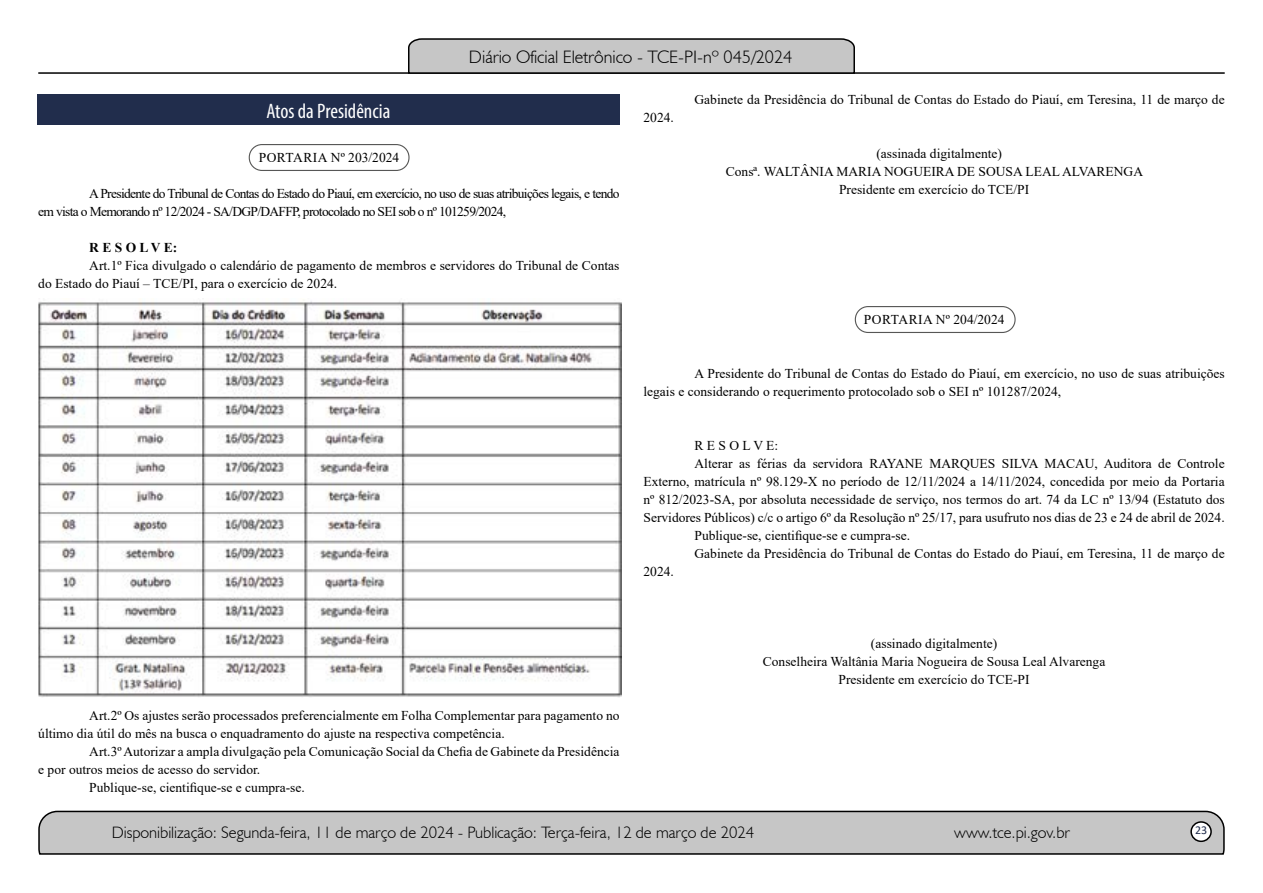
<style>
.page{position:relative;width:1263px;height:893px;background:#fff}
.page>*{position:absolute;margin:0;border:0;box-sizing:border-box;transform-origin:0 0}
.t1{font:condensed 21px "Myriad Pro";color:#fff}
.t2{font:300 18px "Humanist 521 BT";color:#000}
.t3{font:300 16.5px "Humanist 521 BT";color:#000}
.t4{font:13.5px/18px "Times New Roman";color:#000}
.t5{font:13.5px/18px "Times New Roman";letter-spacing:-.05em;color:#000}
.t6{font:700 13.5px "Times New Roman";color:#000}
.t7{font:12px "Calibri";color:#212d4c}
</style>
<div class="page">
<svg style="left:38px;top:810px;width:1187px;height:45px;background:#b9b9b9"></svg>
<div style="left:1191px;top:822px;width:20px;height:19px;background:#fff;border-radius:50%"></div>
<div style="left:1190px;top:821px;width:22px;height:21px;border:2px solid #000;border-radius:50%"></div>
<hr style="left:38px;top:72px;width:1187px;height:2px;background:#000">
<svg style="left:407px;top:38px;width:449px;height:36px;background:#b4b4b4"></svg>
<div style="left:37px;top:94px;width:582px;height:31px;background:#212d4c"></div>
<img style="left:38px;top:301px;width:584px;height:396px">
<div style="left:249px;top:144px;width:161px;height:27px;border:1px solid #575756;border-radius:13px"></div>
<div style="left:855px;top:306px;width:161px;height:27px;border:1px solid #575756;border-radius:13px"></div>
<h2 class="t2" style="left:469px;top:46px;width:325px">Diário Oficial Eletrônico - TCE-PI-nº 045/2024</h2>
<h1 class="t1" style="left:266px;top:98px;width:125px">Atos da Presidência</h1>
<p class="t4" style="left:259px;top:148px;width:142px">PORTARIA Nº 203/2024</p>
<p class="t5" style="left:38px;top:184px;width:583px;text-indent:51px">A Presidente do Tribunal de Contas do Estado do Piauí, em exercício, no uso de suas atribuições legais, e tendo em vista o Memorando nº 12/2024 - SA/DGP/DAFFP, protocolado no SEI sob o nº 101259/2024,</p>
<p class="t6" style="left:89px;top:238px;width:90px">R E S O L V E:</p>
<p class="t4" style="left:38px;top:256px;width:583px;text-indent:51px">Art.1º Fica divulgado o calendário de pagamento de membros e servidores do Tribunal de Contas do Estado do Piauí – TCE/PI, para o exercício de 2024.</p>
<p class="t4" style="left:643px;top:108px;width:32px">2024.</p>
<p class="t4" style="left:694px;top:90px;width:532px">Gabinete da Presidência do Tribunal de Contas do Estado do Piauí, em Teresina, 11 de março de</p>
<p class="t4" style="left:876px;top:144px;width:127px">(assinada digitalmente)</p>
<p class="t4" style="left:726px;top:162px;width:419px">Consª. WALTÂNIA MARIA NOGUEIRA DE SOUSA LEAL ALVARENGA</p>
<p class="t4" style="left:839px;top:180px;width:192px">Presidente em exercício do TCE/PI</p>
<p class="t4" style="left:864px;top:310px;width:142px">PORTARIA Nº 204/2024</p>
<p class="t4" style="left:643px;top:364px;width:583px;text-indent:51px">A Presidente do Tribunal de Contas do Estado do Piauí, em exercício, no uso de suas atribuições legais e considerando o requerimento protocolado sob o SEI nº 101287/2024,</p>
<p class="t4" style="left:694px;top:436px;width:85px">R E S O L V E:</p>
<p class="t4" style="left:694px;top:454px;width:532px">Alterar as férias da servidora RAYANE MARQUES SILVA MACAU, Auditora de Controle</p>
<p class="t4" style="left:643px;top:472px;width:583px">Externo, matrícula nº 98.129-X no período de 12/11/2024 a 14/11/2024, concedida por meio da Portaria</p>
<p class="t4" style="left:643px;top:490px;width:583px">nº 812/2023-SA, por absoluta necessidade de serviço, nos termos do art. 74 da LC nº 13/94 (Estatuto dos</p>
<p class="t4" style="left:643px;top:508px;width:583px">Servidores Públicos) c/c o artigo 6º da Resolução nº 25/17, para usufruto nos dias de 23 e 24 de abril de 2024.</p>
<p class="t4" style="left:694px;top:526px;width:217px">Publique-se, cientifique-se e cumpra-se.</p>
<p class="t4" style="left:694px;top:544px;width:532px">Gabinete da Presidência do Tribunal de Contas do Estado do Piauí, em Teresina, 11 de março de</p>
<p class="t4" style="left:643px;top:562px;width:32px">2024.</p>
<p class="t4" style="left:38px;top:706px;width:583px;text-indent:51px">Art.2º Os ajustes serão processados preferencialmente em Folha Complementar para pagamento no último dia útil do mês na busca o enquadramento do ajuste na respectiva competência.</p>
<p class="t4" style="left:89px;top:742px;width:532px">Art.3º Autorizar a ampla divulgação pela Comunicação Social da Chefia de Gabinete da Presidência</p>
<p class="t4" style="left:38px;top:760px;width:223px">e por outros meios de acesso do servidor.</p>
<p class="t4" style="left:89px;top:778px;width:217px">Publique-se, cientifique-se e cumpra-se.</p>
<p class="t4" style="left:763px;top:634px;width:344px;text-align:center">(assinado digitalmente)<br>Conselheira Waltânia Maria Nogueira de Sousa Leal Alvarenga<br>Presidente em exercício do TCE-PI</p>
<p class="t3" style="left:112px;top:822px;width:644px">Disponibilização: Segunda-feira, 11 de março de 2024 - Publicação: Terça-feira, 12 de março de 2024</p>
<p class="t3" style="left:954px;top:822px;width:117px">www.tce.pi.gov.br</p>
<p class="t7" style="left:1195px;top:821px;width:14px">23</p>
</div>
